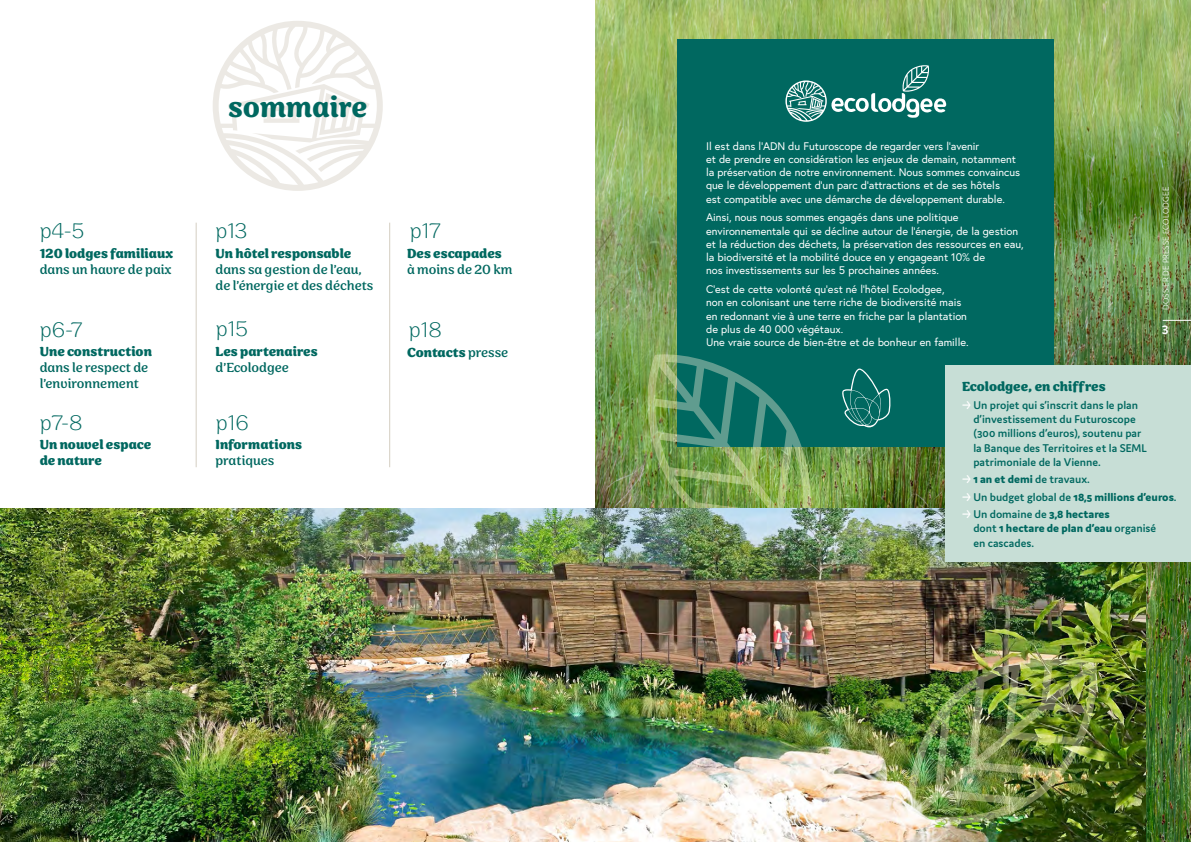
<style>
.page{position:relative;width:1191px;height:842px;background:#fff}
.page>*{position:absolute;margin:0;border:0;box-sizing:border-box;transform-origin:0 0}
.t1{font:600 32.8px "Sirenia";color:#006860}
.t2{font:100 24px "Sirenia";color:#006860}
.t3{font:700 15px/16px "Sirenia";color:#006860}
.t4{font:15px/16px "Sirenia";color:#006860}
.t5{font:600 15px "Domus";color:#fff}
.t6{font:600 12px/14.4px "Domus";color:#006860}
.t7{font:800 12px "Domus";color:#006860}
.t8{font:11px/13.2px "Europa";color:#fff}
.t9{font:300 9px "Domus";color:#fff}
.s1{font-weight:400}
.s2{color:#fff}
.s3{font-weight:800}
.s4{font-weight:600;color:#fff}
.s5{font-weight:600}
</style>
<div class="page">
<img style="left:595px;top:0;width:596px;height:842px">
<div style="left:677px;top:40px;width:377px;height:407px;background:#006860"></div>
<img style="left:644px;top:353px;width:170px;height:155px">
<svg style="left:213px;top:21px;width:170px;height:170px"></svg>
<svg style="left:842px;top:369px;width:49px;height:58px"></svg>
<img style="left:0;top:508px;width:1145px;height:334px">
<hr style="left:196px;top:223px;width:1px;height:244px;background:#d4cec2">
<hr style="left:389px;top:223px;width:1px;height:244px;background:#d4cec2">
<img style="left:905px;top:654px;width:194px;height:174px">
<div style="left:945px;top:365px;width:246px;height:196px;background:#c7ded6"></div>
<svg style="left:1162px;top:320px;width:29px;height:1px"></svg>
<svg style="left:785px;top:65px;width:161px;height:57px"></svg>
<h1 class="t1" style="left:228px;top:88px;width:141px">sommaire</h1>
<h2 class="t2" style="left:40px;top:217px;width:46px">p4-5</h2>
<h2 class="t2" style="left:215px;top:217px;width:33px">p13</h2>
<h2 class="t2" style="left:410px;top:217px;width:32px">p17</h2>
<h3 class="t3" style="left:40px;top:246px;width:135px">120 lodges familiaux</h3>
<h3 class="t4" style="left:40px;top:262px;width:133px">dans un havre de paix</h3>
<h3 class="t3" style="left:215px;top:246px;width:137px">Un hôtel responsable</h3>
<h3 class="t4" style="left:215px;top:262px;width:159px">dans sa gestion de l’eau, de l’énergie et des déchets</h3>
<h3 class="t3" style="left:407px;top:246px;width:96px">Des escapades</h3>
<h3 class="t4" style="left:407px;top:262px;width:107px">à moins de 20 km</h3>
<h2 class="t2" style="left:40px;top:316px;width:44px">p6-7</h2>
<h2 class="t2" style="left:216px;top:315px;width:34px">p15</h2>
<h2 class="t2" style="left:409px;top:316px;width:35px">p18</h2>
<h3 class="t3" style="left:40px;top:344px;width:114px">Une construction</h3>
<h3 class="t4" style="left:40px;top:360px;width:110px">dans le respect de l’environnement</h3>
<h3 class="t3" style="left:215px;top:344px;width:104px">Les partenaires</h3>
<h3 class="t4" style="left:215px;top:360px;width:75px">d’Ecolodgee</h3>
<h3 class="t3" style="left:407px;top:345px;width:103px">Contacts <span class="s1">presse</span></h3>
<h2 class="t2" style="left:40px;top:409px;width:44px">p7-8</h2>
<h2 class="t2" style="left:216px;top:409px;width:35px">p16</h2>
<h3 class="t3" style="left:40px;top:438px;width:113px">Un nouvel espace de nature</h3>
<h3 class="t3" style="left:215px;top:438px;width:88px">Informations</h3>
<h3 class="t4" style="left:215px;top:454px;width:61px">pratiques</h3>
<p class="t8" style="left:706px;top:139px;width:315px">Il est dans l’ADN du Futuroscope de regarder vers l’avenir<br>et de prendre en considération les enjeux de demain, notamment la préservation de notre environnement. Nous sommes convaincus que le développement d’un parc d’attractions et de ses hôtels<br>est compatible avec une démarche de développement durable.</p>
<p class="t8" style="left:706px;top:211px;width:319px">Ainsi, nous nous sommes engagés dans une politique environnementale qui se décline autour de l’énergie, de la gestion et la réduction des déchets, la préservation des ressources en eau, la biodiversité et la mobilité douce en y engageant 10% de<br>nos investissements sur les 5 prochaines années.</p>
<p class="t8" style="left:706px;top:282px;width:264px">C’est de cette volonté qu’est né l’hôtel Ecolodgee,<br>non en colonisant une terre riche de biodiversité mais en redonnant vie à une terre en friche par la plantation de plus de 40 000 végétaux.<br>Une vraie source de bien-être et de bonheur en famille.</p>
<p class="t9" style="left:1160px;top:310px;width:125px;rotate:-90deg">DOSSIER DE PRESSE ECOLODGEE</p>
<h3 class="t5" style="left:1161px;top:320px;width:8px">3</h3>
<h3 class="t3" style="left:962px;top:380px;width:145px">Ecolodgee, en chiffres</h3>
<p class="t6" style="left:973px;top:397px;width:175px;text-indent:-11px"><span class="s2">→</span> Un projet qui s’inscrit dans le plan d’investissement du Futuroscope (300 millions d’euros), soutenu par la Banque des Territoires et la SEML patrimoniale de la Vienne.</p>
<p class="t6" style="left:962px;top:472px;width:129px"><span class="s2">→</span> <span class="s3">1 an et demi</span> de travaux.</p>
<p class="t7" style="left:962px;top:490px;width:216px"><span class="s4">→</span> <span class="s5">Un budget global de</span> 18,5 millions d’euros<span class="s5">.</span></p>
<p class="t6" style="left:973px;top:507px;width:184px;text-indent:-11px"><span class="s2">→</span> Un domaine de <span class="s3">3,8 hectares<br></span>dont <span class="s3">1 hectare de plan d’eau</span> organisé en cascades.</p>
</div>
